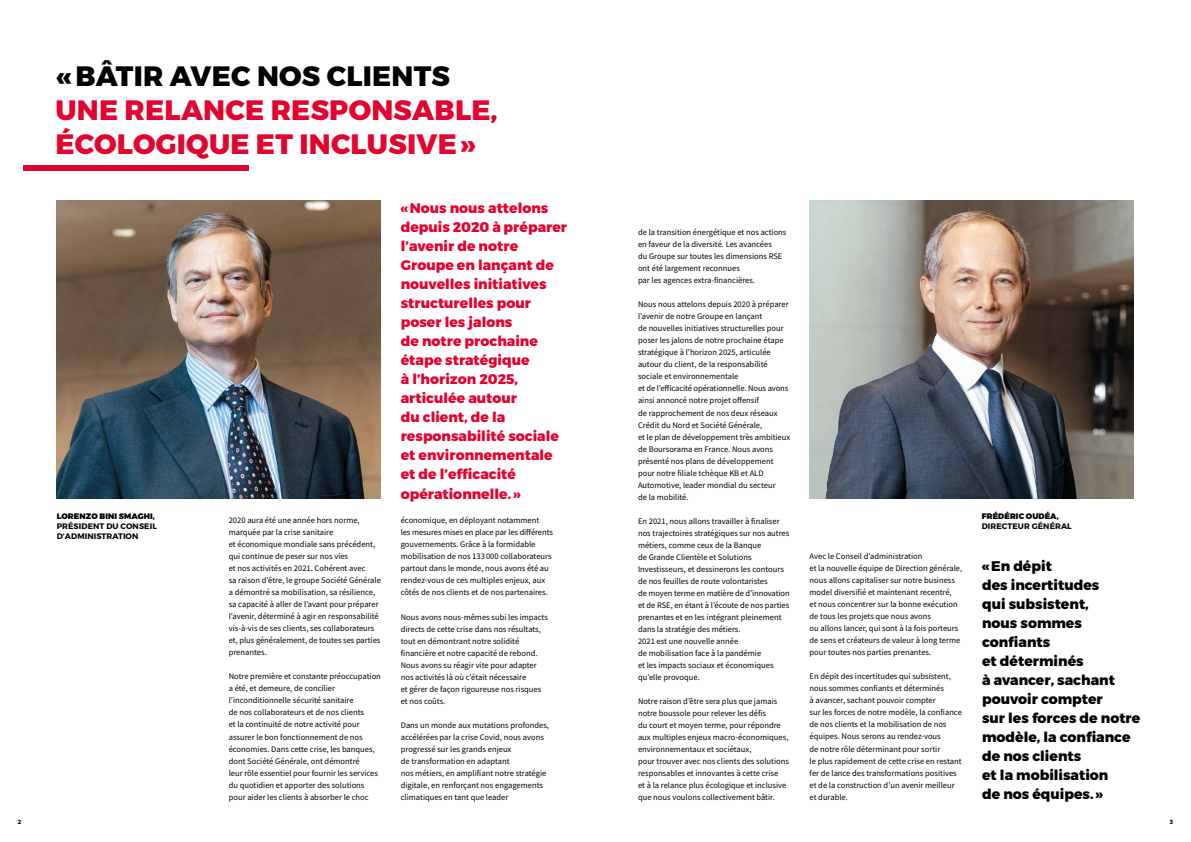
<style>
.page{position:relative;width:1191px;height:842px;background:#fff}
.page>*{position:absolute;margin:0;border:0;box-sizing:border-box;transform-origin:0 0}
.t1{font:800 28px/33.6px "Montserrat";letter-spacing:.01em;color:#e4032e}
.t2{font:800 28px "Montserrat";letter-spacing:.01em;color:#000}
.t3{font:800 14px/19px "Montserrat";color:#e4032e}
.t4{font:800 14px/19px "Montserrat";color:#000}
.t5{font:8.5px/12px "Source Sans Pro";color:#000}
.t6{font:700 8px/9.6px "Montserrat";letter-spacing:.01em;color:#000}
.t7{font:900 8px "Montserrat";letter-spacing:.01em;color:#000}
.t8{font:700 6px "Montserrat";color:#000}
</style>
<div class="page">
<div style="left:23px;top:165px;width:225px;height:6px;background:#e4032e"></div>
<img style="left:57px;top:201px;width:324px;height:297px">
<img style="left:809px;top:201px;width:324px;height:297px">
<h1 class="t2" style="left:57px;top:59px;width:394px">«BÂTIR AVEC NOS CLIENTS</h1>
<h1 class="t1" style="left:55px;top:94px;width:444px">UNE RELANCE RESPONSABLE,<br>ÉCOLOGIQUE ET INCLUSIVE»</h1>
<p class="t7" style="left:57px;top:511px;width:100px">LORENZO BINI SMAGHI,</p>
<p class="t6" style="left:57px;top:521px;width:102px">PRÉSIDENT DU CONSEIL<br>D’ADMINISTRATION</p>
<p class="t5" style="left:229px;top:515px;width:154px">2020 aura été une année hors norme, marquée par la crise sanitaire<br>et économique mondiale sans précédent, qui continue de peser sur nos vies<br>et nos activités en 2021. Cohérent avec<br>sa raison d’être, le groupe Société Générale a démontré sa mobilisation, sa résilience, sa capacité à aller de l’avant pour préparer l’avenir, déterminé à agir en responsabilité vis-à-vis de ses clients, ses collaborateurs et, plus généralement, de toutes ses parties prenantes.</p>
<p class="t5" style="left:229px;top:671px;width:154px">Notre première et constante préoccupation a été, et demeure, de concilier l’inconditionnelle sécurité sanitaire<br>de nos collaborateurs et de nos clients<br>et la continuité de notre activité pour assurer le bon fonctionnement de nos économies. Dans cette crise, les banques, dont Société Générale, ont démontré<br>leur rôle essentiel pour fournir les services du quotidien et apporter des solutions pour aider les clients à absorber le choc</p>
<p class="t3" style="left:401px;top:199px;width:168px">«Nous nous attelons depuis 2020 à préparer l’avenir de notre<br>Groupe en lançant de nouvelles initiatives structurelles pour poser les jalons<br>de notre prochaine étape stratégique<br>à l’horizon 2025, articulée autour<br>du client, de la responsabilité sociale et environnementale et de l’efficacité opérationnelle.»</p>
<p class="t5" style="left:401px;top:515px;width:154px">économique, en déployant notamment<br>les mesures mises en place par les différents gouvernements. Grâce à la formidable mobilisation de nos 133 000 collaborateurs partout dans le monde, nous avons été au rendez-vous de ces multiples enjeux, aux côtés de nos clients et de nos partenaires.</p>
<p class="t5" style="left:401px;top:611px;width:149px">Nous avons nous-mêmes subi les impacts directs de cette crise dans nos résultats, tout en démontrant notre solidité financière et notre capacité de rebond.<br>Nous avons su réagir vite pour adapter nos activités là où c’était nécessaire<br>et gérer de façon rigoureuse nos risques et nos coûts.</p>
<p class="t5" style="left:401px;top:719px;width:150px">Dans un monde aux mutations profondes, accélérées par la crise Covid, nous avons progressé sur les grands enjeux<br>de transformation en adaptant<br>nos métiers, en amplifiant notre stratégie digitale, en renforçant nos engagements climatiques en tant que leader</p>
<p class="t5" style="left:638px;top:227px;width:150px">de la transition énergétique et nos actions en faveur de la diversité. Les avancées<br>du Groupe sur toutes les dimensions RSE ont été largement reconnues<br>par les agences extra-financières.</p>
<p class="t5" style="left:638px;top:299px;width:154px">Nous nous attelons depuis 2020 à préparer l’avenir de notre Groupe en lançant<br>de nouvelles initiatives structurelles pour poser les jalons de notre prochaine étape stratégique à l’horizon 2025, articulée autour du client, de la responsabilité sociale et environnementale<br>et de l’efficacité opérationnelle. Nous avons ainsi annoncé notre projet offensif<br>de rapprochement de nos deux réseaux Crédit du Nord et Société Générale,<br>et le plan de développement très ambitieux de Boursorama en France. Nous avons présenté nos plans de développement pour notre filiale tchèque KB et ALD Automotive, leader mondial du secteur<br>de la mobilité.</p>
<p class="t5" style="left:638px;top:515px;width:153px">En 2021, nous allons travailler à finaliser nos trajectoires stratégiques sur nos autres métiers, comme ceux de la Banque<br>de Grande Clientèle et Solutions Investisseurs, et dessinerons les contours de nos feuilles de route volontaristes<br>de moyen terme en matière de d’innovation et de RSE, en étant à l’écoute de nos parties prenantes et en les intégrant pleinement dans la stratégie des métiers.<br>2021 est une nouvelle année<br>de mobilisation face à la pandémie<br>et les impacts sociaux et économiques qu’elle provoque.</p>
<p class="t5" style="left:638px;top:695px;width:152px">Notre raison d’être sera plus que jamais notre boussole pour relever les défis<br>du court et moyen terme, pour répondre aux multiples enjeux macro-économiques, environnementaux et sociétaux,<br>pour trouver avec nos clients des solutions responsables et innovantes à cette crise<br>et à la relance plus écologique et inclusive que nous voulons collectivement bâtir.</p>
<p class="t5" style="left:809px;top:551px;width:154px">Avec le Conseil d’administration<br>et la nouvelle équipe de Direction générale, nous allons capitaliser sur notre business model diversifié et maintenant recentré,<br>et nous concentrer sur la bonne exécution de tous les projets que nous avons<br>ou allons lancer, qui sont à la fois porteurs de sens et créateurs de valeur à long terme pour toutes nos parties prenantes.</p>
<p class="t5" style="left:809px;top:671px;width:154px">En dépit des incertitudes qui subsistent, nous sommes confiants et déterminés<br>à avancer, sachant pouvoir compter<br>sur les forces de notre modèle, la confiance de nos clients et la mobilisation de nos équipes. Nous serons au rendez-vous<br>de notre rôle déterminant pour sortir<br>le plus rapidement de cette crise en restant fer de lance des transformations positives et de la construction d’un avenir meilleur et durable.</p>
<p class="t7" style="left:981px;top:511px;width:79px">FRÉDÉRIC OUDÉA,</p>
<p class="t6" style="left:981px;top:521px;width:92px">DIRECTEUR GÉNÉRAL</p>
<h2 class="t4" style="left:982px;top:557px;width:160px">«En dépit<br>des incertitudes<br>qui subsistent,<br>nous sommes confiants<br>et déterminés<br>à avancer, sachant pouvoir compter<br>sur les forces de notre modèle, la confiance de nos clients<br>et la mobilisation<br>de nos équipes.»</h2>
<p class="t8" style="left:18px;top:818px;width:5px">2</p>
<p class="t8" style="left:1169px;top:818px;width:5px">3</p>
</div>
